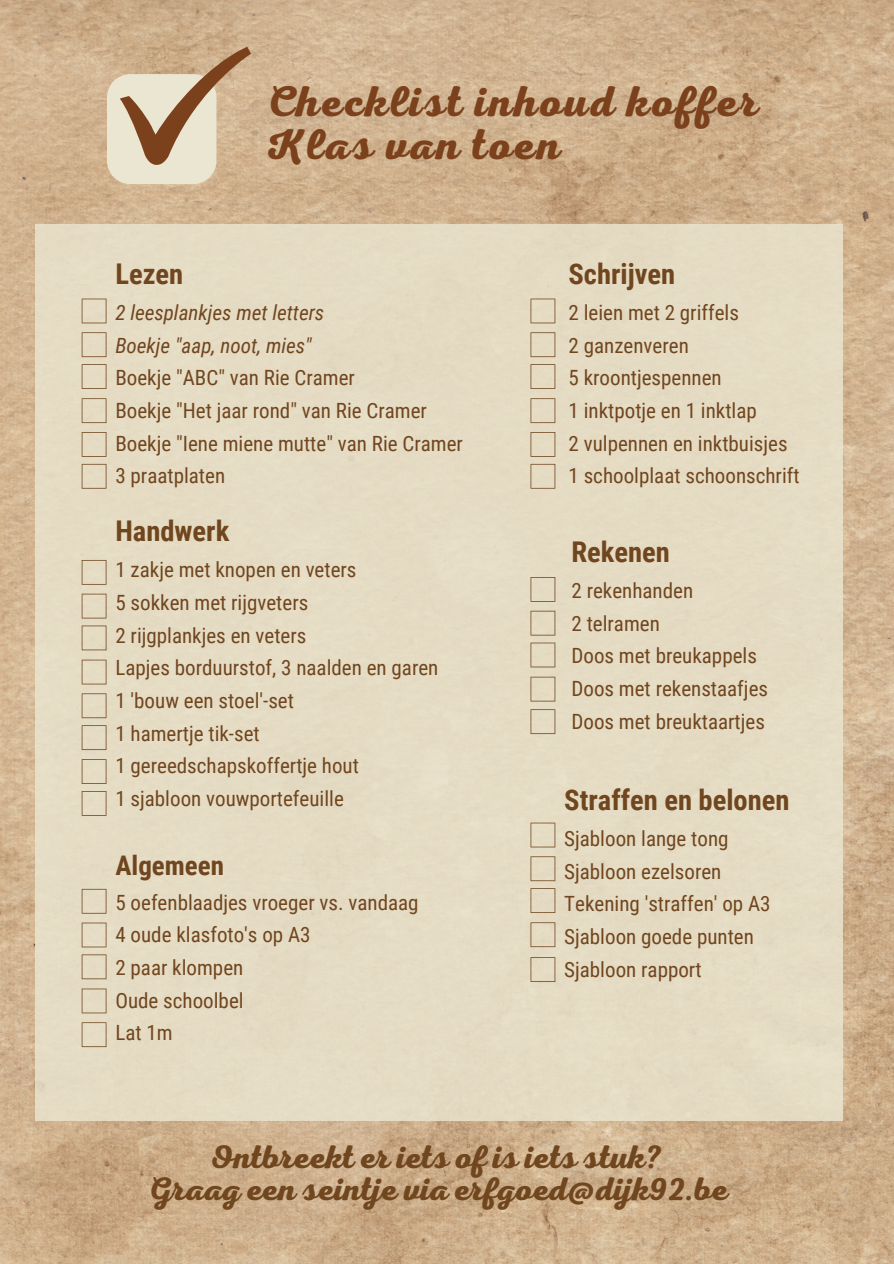
<style>
.page{position:relative;width:894px;height:1264px;background:#fff}
.page>*{position:absolute;margin:0;border:0;box-sizing:border-box;transform-origin:0 0}
.t1{font:43.5px "RTL Adam Script Bold";letter-spacing:.05em;color:#7b411c}
.t2{font:33px "RTL Adam Script Bold";color:#70461f}
.t3{font:700 28.5px "Roboto Condensed";color:#70461f}
.t4{font:700 27px "Roboto Condensed";color:#70461f}
.t5{font:21px "Roboto Condensed";color:#70461f}
.t6{font:italic 21px "Roboto Condensed";color:#70461f}
</style>
<div class="page">
<img style="left:0;top:0;width:893px;height:1263px">
<div style="left:35px;top:224px;width:807px;height:896px;background:#e5dcc4"></div>
<svg style="left:107px;top:47px;width:144px;height:137px;background:#ceb89b"></svg>
<svg style="left:82px;top:298px;width:24px;height:25px"></svg>
<svg style="left:82px;top:332px;width:24px;height:25px"></svg>
<svg style="left:82px;top:364px;width:24px;height:25px"></svg>
<svg style="left:82px;top:398px;width:24px;height:25px"></svg>
<svg style="left:82px;top:432px;width:24px;height:25px"></svg>
<svg style="left:82px;top:464px;width:24px;height:24px"></svg>
<svg style="left:82px;top:560px;width:24px;height:24px"></svg>
<svg style="left:82px;top:593px;width:24px;height:25px"></svg>
<svg style="left:82px;top:625px;width:24px;height:25px"></svg>
<svg style="left:82px;top:659px;width:24px;height:25px"></svg>
<svg style="left:82px;top:693px;width:24px;height:25px"></svg>
<svg style="left:82px;top:725px;width:24px;height:25px"></svg>
<svg style="left:82px;top:759px;width:24px;height:25px"></svg>
<svg style="left:82px;top:791px;width:24px;height:24px"></svg>
<svg style="left:530px;top:822px;width:25px;height:25px"></svg>
<svg style="left:530px;top:856px;width:25px;height:25px"></svg>
<svg style="left:530px;top:888px;width:25px;height:25px"></svg>
<svg style="left:530px;top:922px;width:25px;height:25px"></svg>
<svg style="left:530px;top:957px;width:25px;height:25px"></svg>
<svg style="left:530px;top:298px;width:25px;height:25px"></svg>
<svg style="left:530px;top:332px;width:25px;height:25px"></svg>
<svg style="left:530px;top:364px;width:25px;height:25px"></svg>
<svg style="left:530px;top:398px;width:25px;height:25px"></svg>
<svg style="left:530px;top:432px;width:25px;height:25px"></svg>
<svg style="left:530px;top:464px;width:25px;height:24px"></svg>
<svg style="left:530px;top:577px;width:25px;height:25px"></svg>
<svg style="left:530px;top:610px;width:25px;height:25px"></svg>
<svg style="left:530px;top:642px;width:25px;height:25px"></svg>
<svg style="left:530px;top:676px;width:25px;height:25px"></svg>
<svg style="left:82px;top:888px;width:24px;height:25px"></svg>
<svg style="left:82px;top:922px;width:24px;height:25px"></svg>
<svg style="left:82px;top:954px;width:24px;height:25px"></svg>
<svg style="left:82px;top:988px;width:24px;height:25px"></svg>
<svg style="left:82px;top:1022px;width:24px;height:25px"></svg>
<svg style="left:530px;top:709px;width:25px;height:25px"></svg>
<p class="t1" style="left:265px;top:76px;width:494px">Checklist inhoud koffer</p>
<p class="t1" style="left:265px;top:119px;width:297px">Klas van toen</p>
<p class="t3" style="left:115px;top:257px;width:69px">Lezen</p>
<p class="t6" style="left:115px;top:300px;width:210px">2 leesplankjes met letters</p>
<p class="t6" style="left:115px;top:333px;width:198px">Boekje "aap, noot, mies"</p>
<p class="t5" style="left:115px;top:366px;width:241px">Boekje "ABC" van Rie Cramer</p>
<p class="t5" style="left:115px;top:398px;width:313px">Boekje "Het jaar rond" van Rie Cramer</p>
<p class="t5" style="left:115px;top:431px;width:349px">Boekje "Iene miene mutte" van Rie Cramer</p>
<p class="t5" style="left:115px;top:463px;width:111px">3 praatplaten</p>
<p class="t3" style="left:568px;top:257px;width:108px">Schrijven</p>
<p class="t5" style="left:568px;top:300px;width:172px">2 leien met 2 griffels</p>
<p class="t5" style="left:568px;top:333px;width:122px">2 ganzenveren</p>
<p class="t5" style="left:568px;top:366px;width:155px">5 kroontjespennen</p>
<p class="t5" style="left:568px;top:398px;width:190px">1 inktpotje en 1 inktlap</p>
<p class="t5" style="left:568px;top:431px;width:220px">2 vulpennen en inktbuisjes</p>
<p class="t5" style="left:568px;top:463px;width:232px">1 schoolplaat schoonschrift</p>
<p class="t3" style="left:115px;top:515px;width:115px">Handwerk</p>
<p class="t5" style="left:115px;top:558px;width:242px">1 zakje met knopen en veters</p>
<p class="t5" style="left:115px;top:590px;width:194px">5 sokken met rijgveters</p>
<p class="t5" style="left:115px;top:623px;width:192px">2 rijgplankjes en veters</p>
<p class="t5" style="left:115px;top:656px;width:324px">Lapjes borduurstof, 3 naalden en garen</p>
<p class="t5" style="left:115px;top:688px;width:180px">1 'bouw een stoel'-set</p>
<p class="t5" style="left:115px;top:721px;width:146px">1 hamertje tik-set</p>
<p class="t5" style="left:115px;top:754px;width:245px">1 gereedschapskoffertje hout</p>
<p class="t5" style="left:115px;top:786px;width:230px">1 sjabloon vouwportefeuille</p>
<p class="t3" style="left:564px;top:783px;width:227px">Straffen en belonen</p>
<p class="t5" style="left:564px;top:826px;width:166px">Sjabloon lange tong</p>
<p class="t5" style="left:564px;top:859px;width:159px">Sjabloon ezelsoren</p>
<p class="t5" style="left:564px;top:891px;width:208px">Tekening 'straffen' op A3</p>
<p class="t5" style="left:564px;top:924px;width:191px">Sjabloon goede punten</p>
<p class="t5" style="left:564px;top:957px;width:139px">Sjabloon rapport</p>
<p class="t3" style="left:571px;top:535px;width:100px">Rekenen</p>
<p class="t5" style="left:571px;top:578px;width:123px">2 rekenhanden</p>
<p class="t5" style="left:571px;top:611px;width:90px">2 telramen</p>
<p class="t5" style="left:571px;top:643px;width:187px">Doos met breukappels</p>
<p class="t5" style="left:571px;top:676px;width:198px">Doos met rekenstaafjes</p>
<p class="t5" style="left:571px;top:709px;width:195px">Doos met breuktaartjes</p>
<p class="t4" style="left:115px;top:849px;width:110px">Algemeen</p>
<p class="t5" style="left:115px;top:890px;width:304px">5 oefenblaadjes vroeger vs. vandaag</p>
<p class="t5" style="left:115px;top:922px;width:197px">4 oude klasfoto's op A3</p>
<p class="t5" style="left:115px;top:955px;width:129px">2 paar klompen</p>
<p class="t5" style="left:115px;top:988px;width:130px">Oude schoolbel</p>
<p class="t5" style="left:115px;top:1020px;width:59px">Lat 1m</p>
<p class="t2" style="left:208px;top:1137px;width:456px">Ontbreekt er iets of is iets stuk?</p>
<p class="t2" style="left:149px;top:1170px;width:580px">Graag een seintje via erfgoed@dijk92.be</p>
</div>
